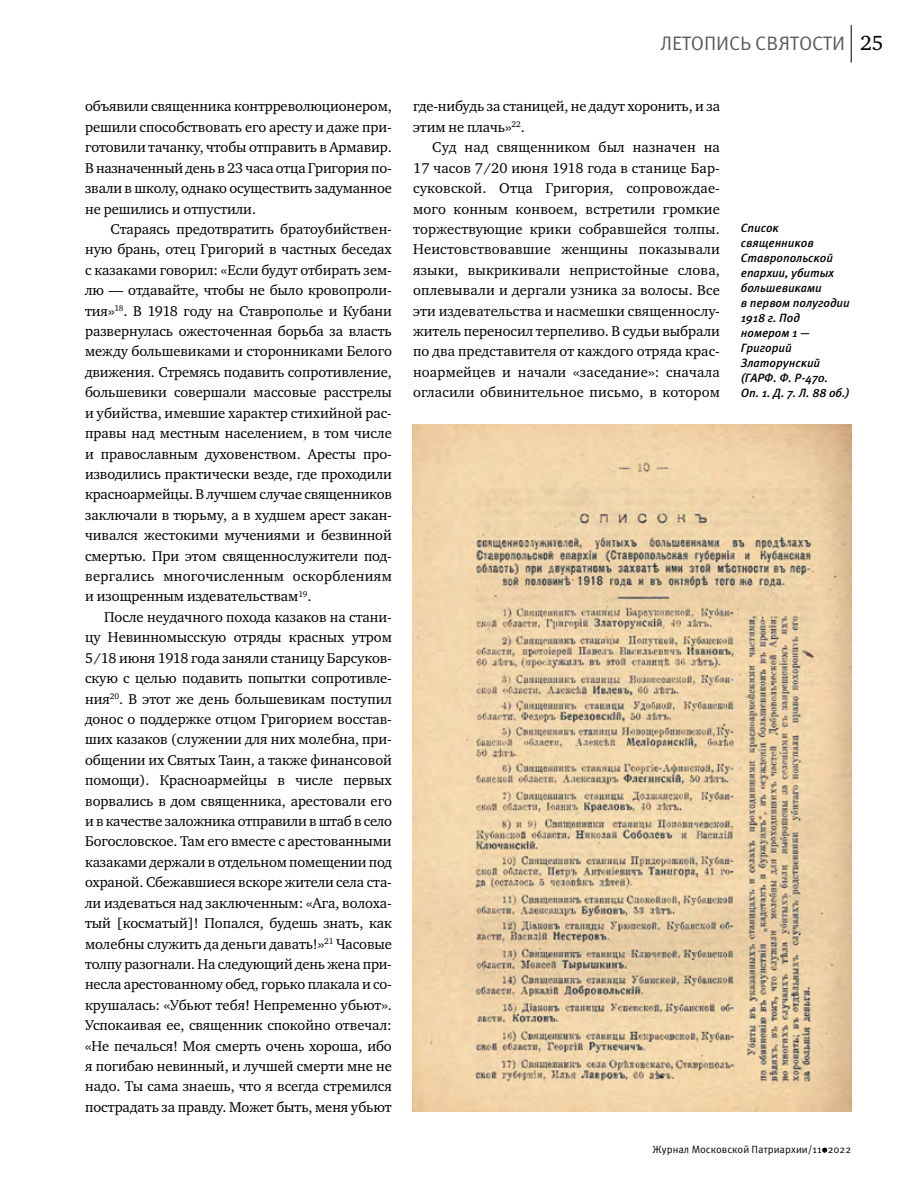
<style>
.page{position:relative;width:915px;height:1191px;background:#fff}
.page>*{position:absolute;margin:0;border:0;box-sizing:border-box;transform-origin:0 0}
.t1{font:19.5px "Meta Pro";letter-spacing:-.005em;color:#58595b}
.t2{font:14.55px/20.4px "Charter ITC";letter-spacing:-.005em;color:#000;text-align:justify}
.t3{font:italic 500 12px/15px "Meta Pro";letter-spacing:-.005em;color:#000}
.t4{font:10.5px "Meta Pro";color:#000}
.s1{font-family:"Charter ITC";font-size:21px;color:#000}
</style>
<div class="page">
<svg style="left:822px;top:1147px;width:5px;height:5px"></svg>
<hr style="left:850px;top:25px;width:1px;height:38px;background:#000">
<img style="left:412px;top:425px;width:438px;height:686px">
<p class="t2" style="left:85px;top:96px;width:308px">объявили священника контрреволюционером, решили способствовать его аресту и даже при&shy;готовили тачанку, чтобы отправить в Армавир.<br>В назначенный день в 23 часа отца Григория по&shy;звали в школу, однако осуществить задуманное не решились и отпустили.</p>
<p class="t2" style="left:85px;top:219px;width:308px;text-indent:25px">Стараясь предотвратить братоубийствен&shy;ную брань, отец Григорий в частных беседах с казаками говорил: «Если будут отбирать зем&shy;лю — отдавайте, чтобы не было кровопроли&shy;тия»<sup>18</sup>. В 1918 году на Ставрополье и Кубани развернулась ожесточенная борьба за власть между большевиками и сторонниками Белого движения. Стремясь подавить сопротивление, большевики совершали массовые расстрелы и убийства, имевшие характер стихийной рас&shy;правы над местным населением, в том числе и православным духовенством. Аресты про&shy;изводились практически везде, где проходили красноармейцы. В лучшем случае священников заключали в тюрьму, а в худшем арест закан&shy;чивался жестокими мучениями и безвинной смертью. При этом священнослужители под&shy;вергались многочисленным оскорблениям и изощренным издевательствам<sup>19</sup>.</p>
<p class="t2" style="left:85px;top:606px;width:308px;text-indent:19px">После неудачного похода казаков на стани&shy;цу Невинномысскую отряды красных утром 5/18 июня 1918 года заняли станицу Барсуков&shy;скую с целью подавить попытки сопротивле&shy;ния<sup>20</sup>. В этот же день большевикам поступил донос о поддержке отцом Григорием восстав&shy;ших казаков (служении для них молебна, при&shy;общении их Святых Таин, а также финансовой помощи). Красноармейцы в числе первых ворвались в дом священника, арестовали его и в качестве заложника отправили в штаб в село Богословское. Там его вместе с арестованными казаками держали в отдельном помещении под охраной. Сбежавшиеся вскоре жители села ста&shy;ли издеваться над заключенным: «Ага, волоха&shy;тый [косматый]! Попался, будешь знать, как молебны служить да деньги давать!»<sup>21</sup> Часовые толпу разогнали. На следующий день жена при&shy;несла арестованному обед, горько плакала и со&shy;крушалась: «Убьют тебя! Непременно убьют».<br>Успокаивая ее, священник спокойно отвечал: «Не печалься! Моя смерть очень хороша, ибо я погибаю невинный, и лучшей смерти мне не надо. Ты сама знаешь, что я всегда стремился пострадать за правду. Может быть, меня убьют</p>
<h1 class="t1" style="left:660px;top:31px;width:224px">ЛЕТОПИСЬ СВЯТОСТИ <span class="s1">25</span></h1>
<p class="t2" style="left:413px;top:96px;width:308px">где-нибудь за станицей, не дадут хоронить, и за этим не плачь»<sup>22</sup>.</p>
<p class="t2" style="left:413px;top:137px;width:308px;text-indent:19px">Суд над священником был назначен на 17 часов 7/20 июня 1918 года в станице Бар&shy;суковской. Отца Григория, сопровождае&shy;мого конным конвоем, встретили громкие торжествующие крики собравшейся толпы.<br>Неистовствовавшие женщины показывали языки, выкрикивали непристойные слова, оплевывали и дергали узника за волосы. Все эти издевательства и насмешки священнослу&shy;житель переносил терпеливо. В судьи выбрали по два представителя от каждого отряда крас&shy;ноармейцев и начали «заседание»: сначала огласили обвинительное письмо, в котором</p>
<p class="t3" style="left:740px;top:221px;width:110px">Список священников<br>Ставропольской епархии, убитых большевиками<br>в первом полугодии<br>1918 г. Под номером 1 —<br>Григорий<br>Златорунский (ГАРФ. Ф. Р-470.<br>Оп. 1. Д. 7. Л. 88 об.)</p>
<p class="t4" style="left:652px;top:1142px;width:200px">Журнал Московской Патриархии/11 2022</p>
</div>
